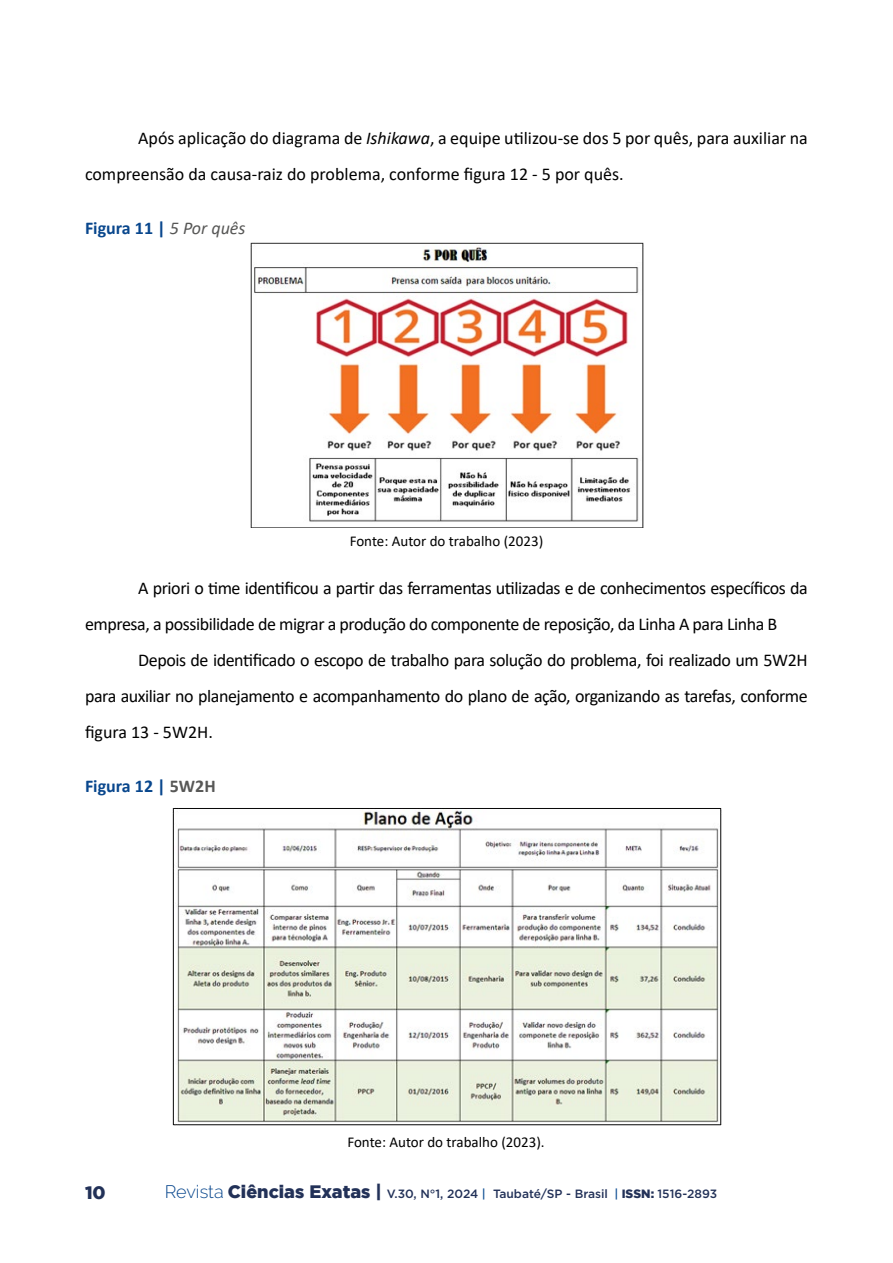
<style>
.page{position:relative;width:893px;height:1263px;background:#fff}
.page>*{position:absolute;margin:0;border:0;box-sizing:border-box;transform-origin:0 0}
.t1{font:18px/36px "Calibri";letter-spacing:-.025em;color:#000}
.t2{font:18px/36px "Calibri";color:#000}
.t3{font:700 18px "Calibri";color:#09478d}
.t4{font:900 18px "Gotham";color:#223158}
.t5{font:15px "Calibri";color:#000}
.t6{font:500 12px "Gotham";color:#223158}
.s1{font-style:italic}
.s2{font-weight:400;font-style:italic;color:#575756}
.s3{color:#575756}
.s4{font-family:"Raleway";font-weight:300;font-size:18px;color:#09478d}
.s5{font-weight:900;font-size:18px}
.s6{color:#104f94}
.s7{font-weight:900}
</style>
<div class="page">
<img style="left:250px;top:243px;width:393px;height:285px">
<img style="left:172px;top:807px;width:549px;height:318px">
<p class="t2" style="left:85px;top:120px;width:724px;text-indent:53px">Após aplicação do diagrama de <span class="s1">Ishikawa</span>, a equipe utilizou-se dos 5 por quês, para auxiliar na compreensão da causa-raiz do problema, conforme figura 12 - 5 por quês.</p>
<p class="t3" style="left:85px;top:215px;width:162px">Figura 11 | <span class="s2">5 Por quês</span></p>
<p class="t5" style="left:350px;top:530px;width:195px">Fonte: Autor do trabalho (2023)</p>
<p class="t1" style="left:85px;top:570px;width:724px;text-indent:53px">A priori o time identificou a partir das ferramentas utilizadas e de conhecimentos específicos da empresa, a possibilidade de migrar a produção do componente de reposição, da Linha A para Linha B</p>
<p class="t1" style="left:85px;top:642px;width:724px;text-align:justify;text-indent:53px">Depois de identificado o escopo de trabalho para solução do problema, foi realizado um 5W2H para auxiliar no planejamento e acompanhamento do plano de ação, organizando as tarefas, conforme figura 13 - 5W2H.</p>
<p class="t3" style="left:85px;top:773px;width:132px">Figura 12 | <span class="s3">5W2H</span></p>
<p class="t5" style="left:347px;top:1131px;width:199px">Fonte: Autor do trabalho (2023).</p>
<p class="t4" style="left:85px;top:1182px;width:22px">10</p>
<p class="t6" style="left:165px;top:1186px;width:554px"><span class="s4">Revista</span> <span class="s5">Ciências Exatas |</span> V.30, N°1, 2024 <span class="s6">|</span> Taubaté/SP - Brasil <span class="s6">|</span> <span class="s7">ISSN:</span> 1516-2893</p>
</div>
